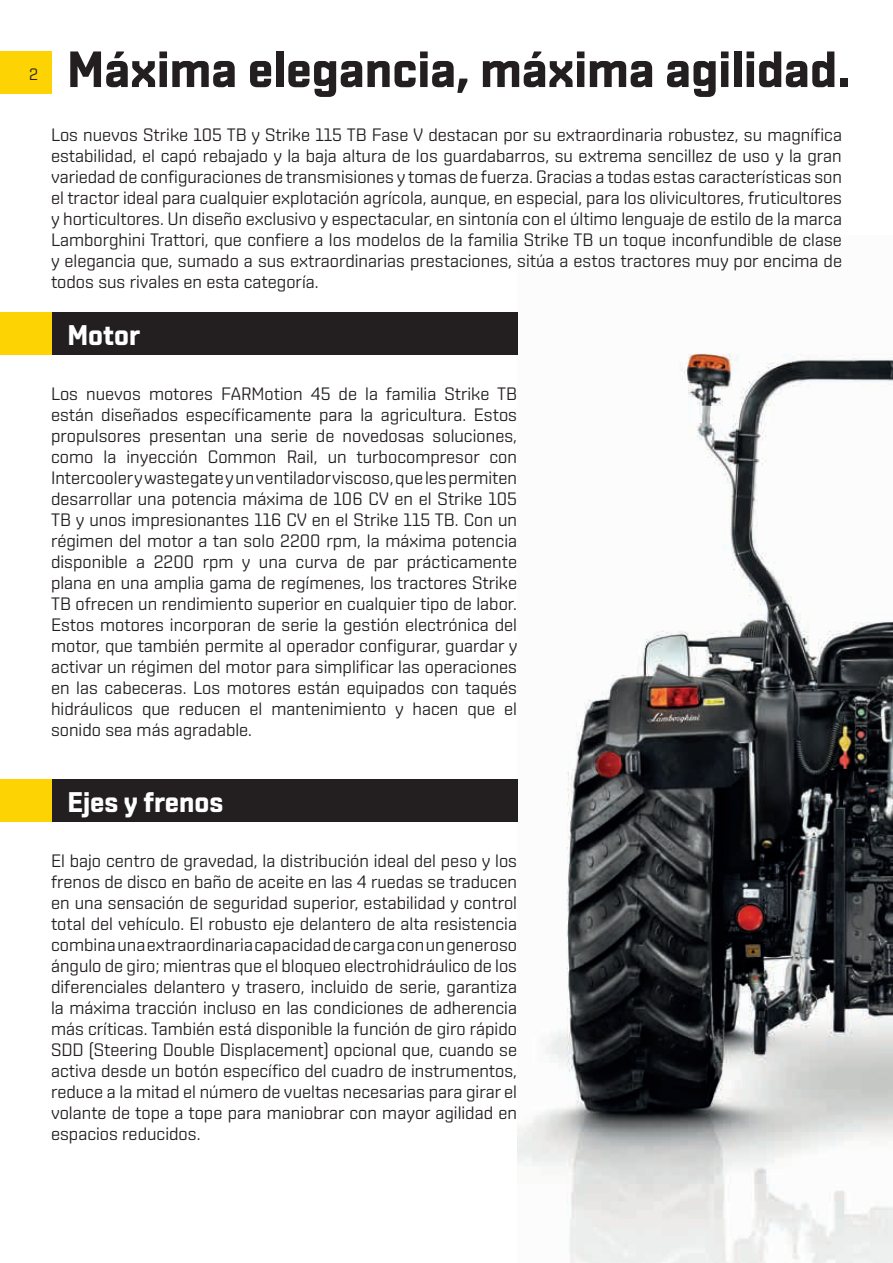
<style>
.page{position:relative;width:893px;height:1263px;background:#fff}
.page>*{position:absolute;margin:0;border:0;box-sizing:border-box;transform-origin:0 0}
.t1{font:700 51px "Shentox W04";color:#231f20}
.t2{font:700 28.5px "Shentox W04";color:#fff}
.t3{font:18px/21px "Shentox W04";color:#231f20;text-align:justify}
.t4{font:16.5px "Shentox W04";color:#231f20}
</style>
<div class="page">
<img style="left:517px;top:312px;width:376px;height:951px">
<div style="left:0;top:51px;width:51px;height:42px;background:#fed304"></div>
<div style="left:51px;top:313px;width:466px;height:42px;background:#231f20"></div>
<div style="left:0;top:313px;width:51px;height:42px;background:#fed304"></div>
<div style="left:51px;top:780px;width:466px;height:42px;background:#231f20"></div>
<div style="left:0;top:780px;width:51px;height:42px;background:#fed304"></div>
<p class="t4" style="left:29px;top:64px;width:11px">2</p>
<h1 class="t1" style="left:67px;top:39px;width:785px">Máxima elegancia, máxima agilidad.</h1>
<p class="t3" style="left:51px;top:124px;width:792px">Los nuevos Strike 105 TB y Strike 115 TB Fase V destacan por su extraordinaria robustez, su magnífica estabilidad, el capó rebajado y la baja altura de los guardabarros, su extrema sencillez de uso y la gran variedad de configuraciones de transmisiones y tomas de fuerza. Gracias a todas estas características son el tractor ideal para cualquier explotación agrícola, aunque, en especial, para los olivicultores, fruticultores y horticultores. Un diseño exclusivo y espectacular, en sintonía con el último lenguaje de estilo de la marca Lamborghini Trattori, que confiere a los modelos de la familia Strike TB un toque inconfundible de clase y elegancia que, sumado a sus extraordinarias prestaciones, sitúa a estos tractores muy por encima de todos sus rivales en esta categoría.</p>
<h2 class="t2" style="left:67px;top:318px;width:74px">Motor</h2>
<p class="t3" style="left:51px;top:383px;width:468px">Los nuevos motores FARMotion 45 de la familia Strike TB están diseñados específicamente para la agricultura. Estos propulsores presentan una serie de novedosas soluciones, como la inyección Common Rail, un turbocompresor con Intercooler y wastegate y un ventilador viscoso, que les permiten desarrollar una potencia máxima de 106 CV en el Strike 105<br>TB y unos impresionantes 116 CV en el Strike 115 TB. Con un régimen del motor a tan solo 2200 rpm, la máxima potencia disponible a 2200 rpm y una curva de par prácticamente plana en una amplia gama de regímenes, los tractores Strike TB ofrecen un rendimiento superior en cualquier tipo de labor.<br>Estos motores incorporan de serie la gestión electrónica del motor, que también permite al operador configurar, guardar y activar un régimen del motor para simplificar las operaciones en las cabeceras. Los motores están equipados con taqués hidráulicos que reducen el mantenimiento y hacen que el sonido sea más agradable.</p>
<h2 class="t2" style="left:67px;top:785px;width:157px">Ejes y frenos</h2>
<p class="t3" style="left:51px;top:850px;width:468px">El bajo centro de gravedad, la distribución ideal del peso y los frenos de disco en baño de aceite en las 4 ruedas se traducen en una sensación de seguridad superior, estabilidad y control total del vehículo. El robusto eje delantero de alta resistencia combina una extraordinaria capacidad de carga con un generoso ángulo de giro; mientras que el bloqueo electrohidráulico de los diferenciales delantero y trasero, incluido de serie, garantiza la máxima tracción incluso en las condiciones de adherencia más críticas. También está disponible la función de giro rápido SDD (Steering Double Displacement) opcional que, cuando se activa desde un botón específico del cuadro de instrumentos, reduce a la mitad el número de vueltas necesarias para girar el volante de tope a tope para maniobrar con mayor agilidad en espacios reducidos.</p>
</div>
